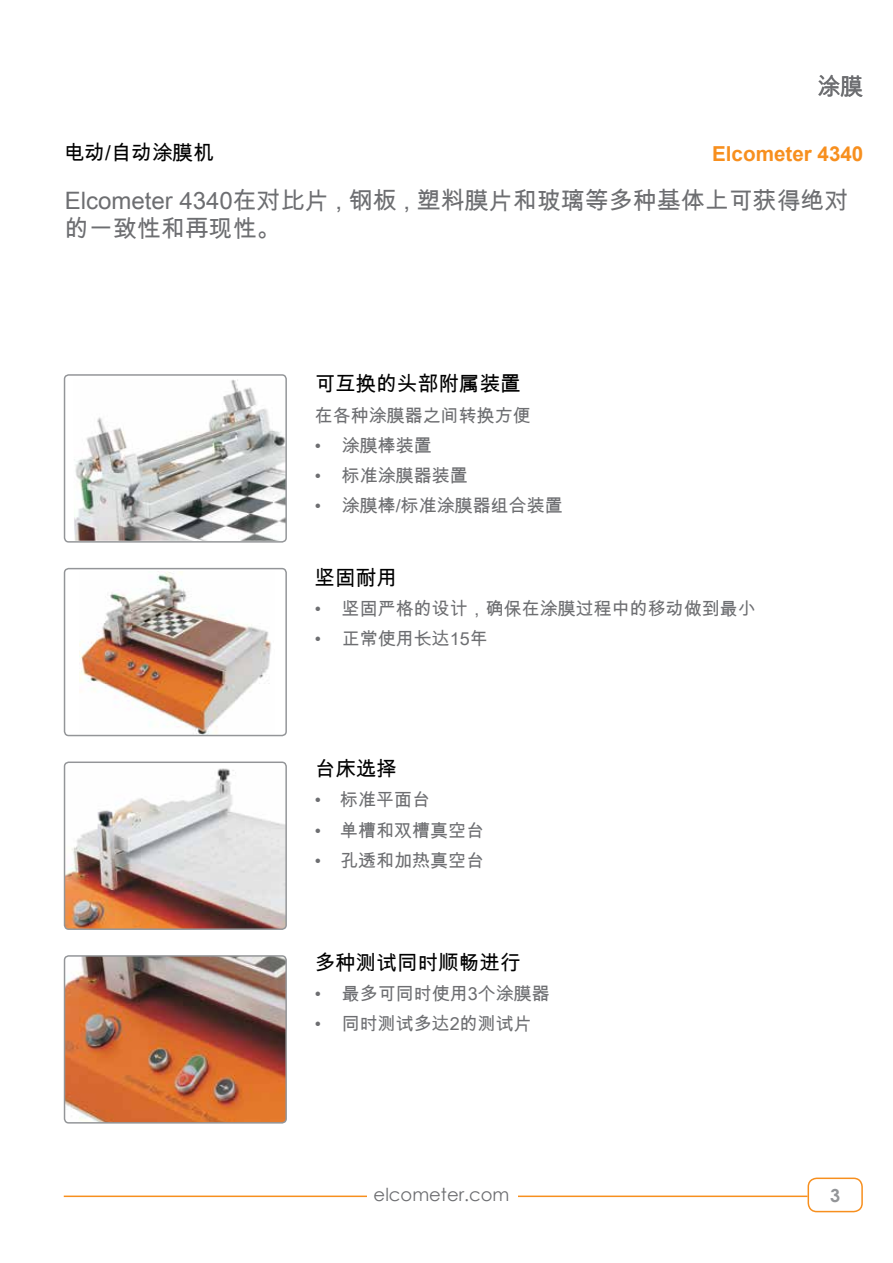
<style>
.page{position:relative;width:893px;height:1263px;background:#fff}
.page>*{position:absolute;margin:0;border:0;box-sizing:border-box;transform-origin:0 0}
.t1{font:24px/28.8px "Arial Unicode MS";color:#6d6e71}
.t2{font:24px "Arial Unicode MS";color:#6d6e71;scale:.95 1}
.t3{font:20.7px "Arial Unicode MS";color:#000}
.t4{font:700 20.7px "Arial";color:#f78f1e}
.t5{font:18px "Arial Unicode MS";color:#6d6e71}
.t6{font:18px "Century Gothic";color:#6d6e71}
.t7{font:700 18px "Century Gothic";color:#939598}
</style>
<div class="page">
<div style="left:807px;top:1177px;width:56px;height:35px;border:2px solid #f78f1e;border-radius:9px"></div>
<hr style="left:64px;top:1195px;width:743px;height:2px;background:#f78f1e">
<div style="left:367px;top:1177px;width:150px;height:48px;background:#fff"></div>
<img style="left:74px;top:379px;width:211px;height:162px">
<div style="left:64px;top:374px;width:223px;height:169px;border:1px solid #939598;border-radius:4px"></div>
<img style="left:79px;top:571px;width:192px;height:163px">
<div style="left:64px;top:568px;width:223px;height:168px;border:1px solid #939598;border-radius:4px"></div>
<img style="left:66px;top:763px;width:219px;height:165px">
<div style="left:64px;top:761px;width:223px;height:169px;border:1px solid #939598;border-radius:4px"></div>
<img style="left:65px;top:957px;width:221px;height:166px">
<div style="left:64px;top:955px;width:223px;height:168px;border:1px solid #939598;border-radius:4px"></div>
<h1 class="t2" style="left:818px;top:69px;width:50px">涂膜</h1>
<p class="t3" style="left:64px;top:138px;width:152px">电动/自动涂膜机</p>
<p class="t4" style="left:712px;top:139px;width:153px">Elcometer 4340</p>
<h1 class="t1" style="left:65px;top:185px;width:786px">Elcometer 4340在对比片 , 钢板 , 塑料膜片和玻璃等多种基体上可获得绝对的一致性和再现性。</h1>
<p class="t3" style="left:315px;top:369px;width:208px">可互换的头部附属装置</p>
<p class="t5" style="left:315px;top:402px;width:217px">在各种涂膜器之间转换方便</p>
<p class="t5" style="left:315px;top:432px;width:118px">• 涂膜棒装置</p>
<p class="t5" style="left:315px;top:462px;width:154px">• 标准涂膜器装置</p>
<p class="t5" style="left:315px;top:492px;width:250px">• 涂膜棒/标准涂膜器组合装置</p>
<p class="t3" style="left:315px;top:563px;width:84px">坚固耐用</p>
<p class="t5" style="left:315px;top:596px;width:442px">• 坚固严格的设计，确保在涂膜过程中的移动做到最小</p>
<p class="t5" style="left:315px;top:626px;width:175px">• 正常使用长达15年</p>
<p class="t3" style="left:315px;top:754px;width:84px">台床选择</p>
<p class="t5" style="left:315px;top:787px;width:117px">• 标准平面台</p>
<p class="t5" style="left:315px;top:817px;width:171px">• 单槽和双槽真空台</p>
<p class="t5" style="left:315px;top:847px;width:171px">• 孔透和加热真空台</p>
<p class="t3" style="left:315px;top:948px;width:208px">多种测试同时顺畅进行</p>
<p class="t5" style="left:315px;top:981px;width:237px">• 最多可同时使用3个涂膜器</p>
<p class="t5" style="left:315px;top:1011px;width:219px">• 同时测试多达2的测试片</p>
<p class="t6" style="left:374px;top:1181px;width:137px">elcometer.com</p>
<p class="t7" style="left:830px;top:1182px;width:12px">3</p>
</div>
